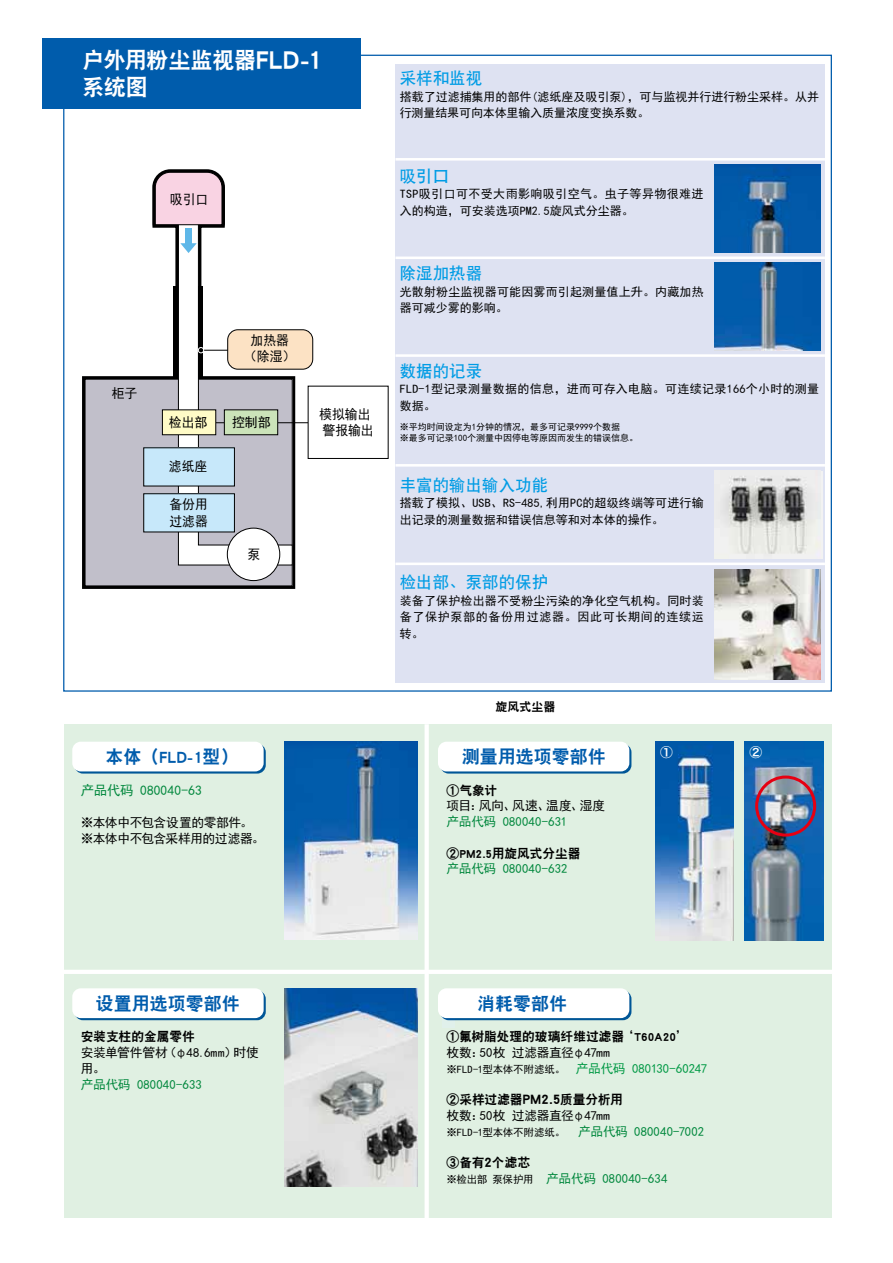
<style>
.page{position:relative;width:893px;height:1263px;background:#fff}
.page>*{position:absolute;margin:0;border:0;box-sizing:border-box;transform-origin:0 0}
.t1{font:28.5px "DFP Hei W9 G Bpc EUC H";color:#fff}
.t2{font:22.5px/27px "DFP Hei W9 G Bpc EUC H";letter-spacing:-.035em;color:#fff}
.t3{font:18px "DFP Hei W9 G Bpc EUC H";color:#005cac}
.t4{font:16.5px "DFP Hei W7 G Bpc EUC H";color:#009ce5}
.t5{font:15px "DFP Hei W9 G Bpc EUC H";color:#000}
.t6{font:13.5px/16.5px "Sim Hei";color:#000;scale:.95 1}
.t7{font:13.5px "Sim Hei";letter-spacing:.005em;color:#00873c}
.t8{font:12.75px/15.8px "Sim Hei";letter-spacing:-.025em;color:#000}
.t9{font:12.75px "Sim Hei";letter-spacing:.005em;color:#00873c}
.t10{font:12.75px "DFP Hei W9 G Bpc EUC H";color:#000}
.t11{font:12.75px "Sim Hei";letter-spacing:-.015em;color:#094}
.t12{font:12.75px "Hira Kaku Pro W6";color:#fff}
.t13{font:12px/16.5px "Sim Hei";letter-spacing:.015em;color:#000}
.t14{font:12px/16.5px "Sim Hei";letter-spacing:.035em;color:#000}
.t15{font:12px "DFP Hei W9 G Bpc EUC H";color:#000}
.t16{font:10.5px "Sim Hei";letter-spacing:-.02em;color:#000}
.t17{font:9px/10.5px "Sim Hei";color:#000}
.s1{font-size:28.5px}
.s2{font-size:15px}
</style>
<div class="page">
<div style="left:395px;top:64px;width:430px;height:618px;background:#dee2f2"></div>
<img style="left:714px;top:164px;width:106px;height:88px">
<img style="left:714px;top:262px;width:107px;height:88px">
<div style="left:716px;top:471px;width:107px;height:88px;background:#f2f2f2"></div>
<img style="left:714px;top:471px;width:104px;height:87px">
<img style="left:714px;top:569px;width:107px;height:110px">
<svg style="left:82px;top:169px;width:216px;height:420px"></svg>
<div style="left:85px;top:379px;width:207px;height:207px;background:#c1bfca"></div>
<div style="left:227px;top:528px;width:53px;height:53px;background:#fff;border-radius:50%"></div>
<div style="left:144px;top:448px;width:90px;height:38px;background:#c7e8fa"></div>
<div style="left:143px;top:447px;width:92px;height:39px;border:1px solid #000"></div>
<div style="left:144px;top:494px;width:90px;height:38px;background:#c7e8fa"></div>
<div style="left:143px;top:493px;width:92px;height:39px;border:1px solid #000"></div>
<div style="left:228px;top:330px;width:85px;height:39px;background:#fce2c4;border-radius:10px"></div>
<div style="left:227px;top:329px;width:86px;height:41px;border:1px solid #000;border-radius:10px"></div>
<hr style="left:213px;top:422px;width:99px;height:1px;background:#000">
<div style="left:308px;top:386px;width:80px;height:72px;background:#fff"></div>
<svg style="left:154px;top:171px;width:139px;height:395px"></svg>
<hr style="left:395px;top:158px;width:430px;height:3px;background:#fff">
<hr style="left:395px;top:257px;width:430px;height:2px;background:#fff">
<hr style="left:395px;top:354px;width:430px;height:3px;background:#fff">
<hr style="left:395px;top:464px;width:430px;height:3px;background:#fff">
<hr style="left:395px;top:563px;width:430px;height:2px;background:#fff">
<div style="left:43px;top:38px;width:318px;height:70px;background:#005cac"></div>
<div style="left:64px;top:725px;width:767px;height:493px;background:#e0f0e2"></div>
<hr style="left:55px;top:970px;width:782px;height:4px;background:#fff">
<hr style="left:425px;top:724px;width:4px;height:501px;background:#fff">
<img style="left:745px;top:742px;width:78px;height:198px">
<img style="left:655px;top:742px;width:79px;height:198px">
<div style="left:755px;top:775px;width:61px;height:61px;border:3px solid #e60012;border-radius:50%"></div>
<img style="left:285px;top:742px;width:132px;height:198px">
<img style="left:285px;top:988px;width:132px;height:198px">
<div style="left:442px;top:1013px;width:13px;height:15px;background:#e0f0eb"></div>
<svg style="left:74px;top:744px;width:192px;height:29px"></svg>
<div style="left:72px;top:742px;width:192px;height:29px;background:#fff;border-radius:9px"></div>
<svg style="left:440px;top:744px;width:191px;height:29px"></svg>
<div style="left:438px;top:742px;width:191px;height:29px;background:#fff;border-radius:9px"></div>
<svg style="left:440px;top:990px;width:191px;height:30px"></svg>
<div style="left:438px;top:988px;width:191px;height:30px;background:#fff;border-radius:9px"></div>
<svg style="left:74px;top:990px;width:192px;height:30px"></svg>
<div style="left:72px;top:988px;width:192px;height:30px;background:#fff;border-radius:9px"></div>
<h2 class="t2" style="left:82px;top:47px;width:219px">户外用粉尘监视器<span class="s1">FLD</span>系统图</h2>
<h1 class="t1" style="left:300px;top:45px;width:23px">-1</h1>
<p class="t6" style="left:170px;top:190px;width:42px">吸引口</p>
<p class="t6" style="left:112px;top:385px;width:28px">柜子</p>
<p class="t6" style="left:244px;top:332px;width:55px;text-align:center">加热器（除湿(</p>
<p class="t6" style="left:169px;top:414px;width:42px">检出部</p>
<p class="t6" style="left:232px;top:414px;width:42px">控制部</p>
<p class="t6" style="left:169px;top:457px;width:42px">滤纸座</p>
<p class="t6" style="left:169px;top:496px;width:42px">备份用过滤器</p>
<p class="t6" style="left:248px;top:546px;width:15px">泵</p>
<p class="t6" style="left:319px;top:406px;width:55px">模拟输出</p>
<p class="t6" style="left:322px;top:422px;width:55px">警报输出</p>
<h3 class="t3" style="left:106px;top:747px;width:134px">本体（FLD-1型(</h3>
<p class="t7" style="left:140px;top:784px;width:63px">080040-63</p>
<p class="t7" style="left:81px;top:784px;width:54px">产品代码</p>
<p class="t8" style="left:81px;top:814px;width:185px">※本体中不包含设置的零部件。※本体中不包含采样用的过滤器。</p>
<h3 class="t4" style="left:400px;top:70px;width:84px">采样和监视</h3>
<p class="t13" style="left:400px;top:88px;width:421px">搭载了过滤捕集用的部件(滤纸座及吸引泵，) 可与监视并行进行粉尘采样。从并行测量结果可向本体里输入质量浓度变换系数。</p>
<h3 class="t4" style="left:400px;top:168px;width:51px">吸引口</h3>
<p class="t14" style="left:400px;top:186px;width:305px">TSP吸引口可不受大雨影响吸引空气。虫子等异物很难进入的构造，可安装选项PM2.5旋风式分尘器。</p>
<h3 class="t4" style="left:400px;top:265px;width:84px">除湿加热器</h3>
<p class="t13" style="left:400px;top:283px;width:306px">光散射粉尘监视器可能因雾而引起测量值上升。内藏加热器可减少雾的影响。</p>
<h3 class="t4" style="left:400px;top:363px;width:84px">数据的记录</h3>
<p class="t13" style="left:400px;top:381px;width:421px">FLD-1型记录测量数据的信息，进而可存入电脑。可连续记录166个小时的测量数据。</p>
<p class="t17" style="left:400px;top:422px;width:240px">※平均时间设定为1分钟的情况，最多可记录9999个数据<br>※最多可记录100个测量中因停电等原因而发生的错误信息。</p>
<h3 class="t4" style="left:400px;top:477px;width:150px">丰富的输出输入功能</h3>
<p class="t13" style="left:400px;top:495px;width:305px">搭载了模拟、USB、RS-485,利用PC的超级终端等可进行输出记录的测量数据和错误信息等和对本体的操作。</p>
<h3 class="t4" style="left:400px;top:574px;width:150px">检出部、泵部的保护</h3>
<p class="t13" style="left:400px;top:592px;width:306px;text-align:justify">装备了保护检出器不受粉尘污染的净化空气机构。同时装备了保护泵部的备份用过滤器。因此可长期间的连续运转。</p>
<p class="t15" style="left:495px;top:701px;width:61px">旋风式尘器</p>
<h3 class="t3" style="left:462px;top:747px;width:145px">测量用选项零部件</h3>
<p class="t10" style="left:446px;top:784px;width:52px">①气象计</p>
<p class="t8" style="left:580px;top:798px;width:27px">湿度</p>
<p class="t8" style="left:512px;top:798px;width:39px">风速、</p>
<p class="t8" style="left:546px;top:798px;width:39px">温度、</p>
<p class="t8" style="left:479px;top:798px;width:39px">风向、</p>
<p class="t8" style="left:446px;top:798px;width:38px">项目：</p>
<p class="t9" style="left:446px;top:815px;width:51px">产品代码</p>
<p class="t10" style="left:446px;top:847px;width:136px">②PM2.5用旋风式分尘器</p>
<p class="t9" style="left:503px;top:862px;width:66px">080040-632</p>
<p class="t9" style="left:503px;top:815px;width:66px">080040-631</p>
<p class="t9" style="left:446px;top:862px;width:51px">产品代码</p>
<p class="t12" style="left:660px;top:741px;width:14px">1</p>
<p class="t12" style="left:749px;top:741px;width:14px">2</p>
<h3 class="t3" style="left:96px;top:994px;width:146px">设置用选项零部件</h3>
<p class="t10" style="left:81px;top:1030px;width:116px">安装支柱的金属零件</p>
<p class="t8" style="left:233px;top:1045px;width:27px">时使</p>
<p class="t8" style="left:81px;top:1045px;width:88px">安装单管件管材用。</p>
<p class="t9" style="left:137px;top:1077px;width:66px">080040-633</p>
<p class="t8" style="left:164px;top:1045px;width:14px">（</p>
<p class="t8" style="left:175px;top:1045px;width:64px">φ48.6mm）</p>
<p class="t9" style="left:81px;top:1077px;width:51px">产品代码</p>
<h3 class="t3" style="left:477px;top:994px;width:91px">消耗零部件</h3>
<p class="t10" style="left:622px;top:1030px;width:67px">‘T60A20‘</p>
<p class="t10" style="left:446px;top:1030px;width:179px">①氟树脂处理的玻璃纤维过滤器</p>
<p class="t8" style="left:512px;top:1045px;width:100px">过滤器直径φ47mm</p>
<p class="t8" style="left:446px;top:1045px;width:60px">枚数：50枚</p>
<p class="t11" style="left:576px;top:1062px;width:51px">产品代码</p>
<p class="t11" style="left:632px;top:1062px;width:77px">080130-60247</p>
<p class="t16" style="left:446px;top:1064px;width:131px">※FLD-1型本体不附滤纸。　</p>
<p class="t10" style="left:560px;top:1093px;width:64px">质量分析用</p>
<p class="t10" style="left:446px;top:1093px;width:96px">②采样过滤器<span class="s2">PM</span></p>
<p class="t8" style="left:512px;top:1108px;width:100px">过滤器直径φ47mm</p>
<p class="t5" style="left:541px;top:1091px;width:21px">2.5</p>
<p class="t8" style="left:446px;top:1108px;width:60px">枚数：50枚</p>
<p class="t16" style="left:446px;top:1127px;width:120px">※FLD-1型本体不附滤纸。</p>
<p class="t10" style="left:492px;top:1156px;width:40px">个滤芯</p>
<p class="t10" style="left:446px;top:1156px;width:40px">③备有</p>
<p class="t5" style="left:484px;top:1154px;width:9px">2</p>
<p class="t9" style="left:578px;top:1125px;width:51px">产品代码</p>
<p class="t9" style="left:634px;top:1125px;width:71px">080040-7002</p>
<p class="t16" style="left:446px;top:1174px;width:42px">※检出部</p>
<p class="t16" style="left:492px;top:1174px;width:43px">泵保护用</p>
<p class="t9" style="left:546px;top:1172px;width:51px">产品代码</p>
<p class="t9" style="left:602px;top:1172px;width:66px">080040-634</p>
</div>
